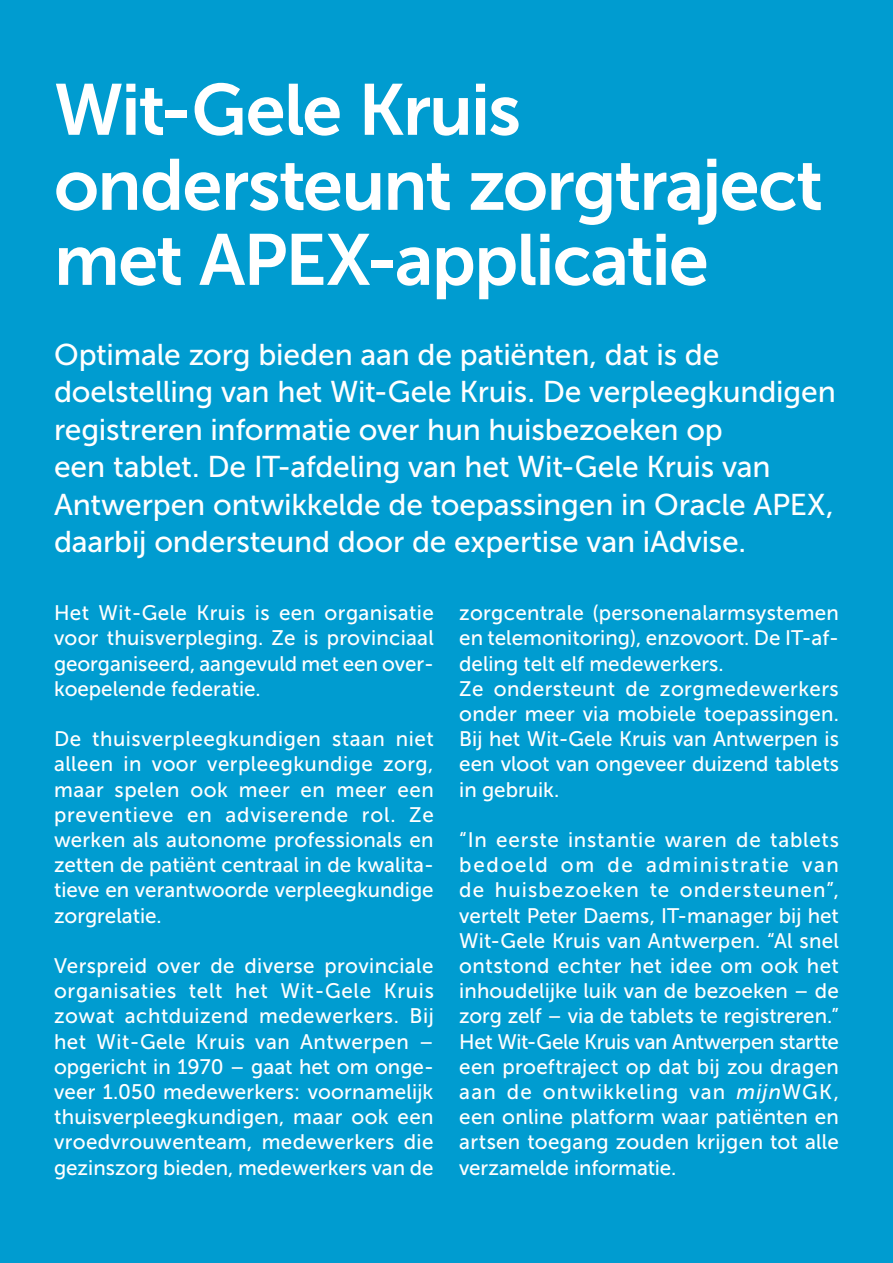
<style>
.page{position:relative;width:893px;height:1263px;background:#009cd0}
.page>*{position:absolute;margin:0;border:0;box-sizing:border-box;transform-origin:0 0}
.t1{font:72px/75px "Museo Sans 700";letter-spacing:-.025em;color:#fff}
.t2{font:30px/37.5px "Museo Sans 500";letter-spacing:-.005em;color:#fff}
.t3{font:21px/25.2px "Museo Sans 500";color:#fff;text-align:justify}
.s1{font-style:italic}
</style>
<div class="page">
<h1 class="t1" style="left:54px;top:72px;width:771px">Wit-Gele Kruis ondersteunt zorgtraject met APEX-applicatie</h1>
<p class="t2" style="left:54px;top:336px;width:783px">Optimale zorg bieden aan de patiënten, dat is de doelstelling van het Wit-Gele Kruis. De verpleegkundigen registreren informatie over hun huisbezoeken op<br>een tablet. De IT-afdeling van het Wit-Gele Kruis van Antwerpen ontwikkelde de toepassingen in Oracle APEX, daarbij ondersteund door de expertise van iAdvise.</p>
<p class="t3" style="left:54px;top:600px;width:381px">Het Wit-Gele Kruis is een organisatie voor thuisverpleging. Ze is provinciaal georganiseerd, aangevuld met een over&shy;koepelende federatie.</p>
<p class="t3" style="left:54px;top:726px;width:381px">De thuisverpleegkundigen staan niet alleen in voor verpleegkundige zorg, maar spelen ook meer en meer een preventieve en adviserende rol. Ze werken als autonome professionals en zetten de patiënt centraal in de kwalita&shy;tieve en verantwoorde verpleegkundige zorgrelatie.</p>
<p class="t3" style="left:54px;top:953px;width:381px">Verspreid over de diverse provinciale organisaties telt het Wit-Gele Kruis zowat achtduizend medewerkers. Bij het Wit-Gele Kruis van Antwerpen – opgericht in 1970 – gaat het om onge&shy;veer 1.050 medewerkers: voornamelijk thuisverpleegkundigen, maar ook een vroedvrouwenteam, medewerkers die gezinszorg bieden, medewerkers van de</p>
<p class="t3" style="left:459px;top:600px;width:381px;text-align:left">zorgcentrale (personenalarmsystemen en telemonitoring), enzovoort. De IT-af&shy;deling telt elf medewerkers.<br>Ze ondersteunt de zorgmedewerkers onder meer via mobiele toepassingen.<br>Bij het Wit-Gele Kruis van Antwerpen is een vloot van ongeveer duizend tablets in gebruik.</p>
<p class="t3" style="left:459px;top:827px;width:381px">“In eerste instantie waren de tablets bedoeld om de administratie van de huisbezoeken te ondersteunen”, vertelt Peter Daems, IT-manager bij het Wit-Gele Kruis van Antwerpen. “Al snel ontstond echter het idee om ook het inhoudelijke luik van de bezoeken – de zorg zelf – via de tablets te registreren.” Het Wit-Gele Kruis van Antwerpen startte een proeftraject op dat bij zou dragen aan de ontwikkeling van <span class="s1">mijn</span>WGK, een online platform waar patiënten en artsen toegang zouden krijgen tot alle verzamelde informatie.</p>
</div>
